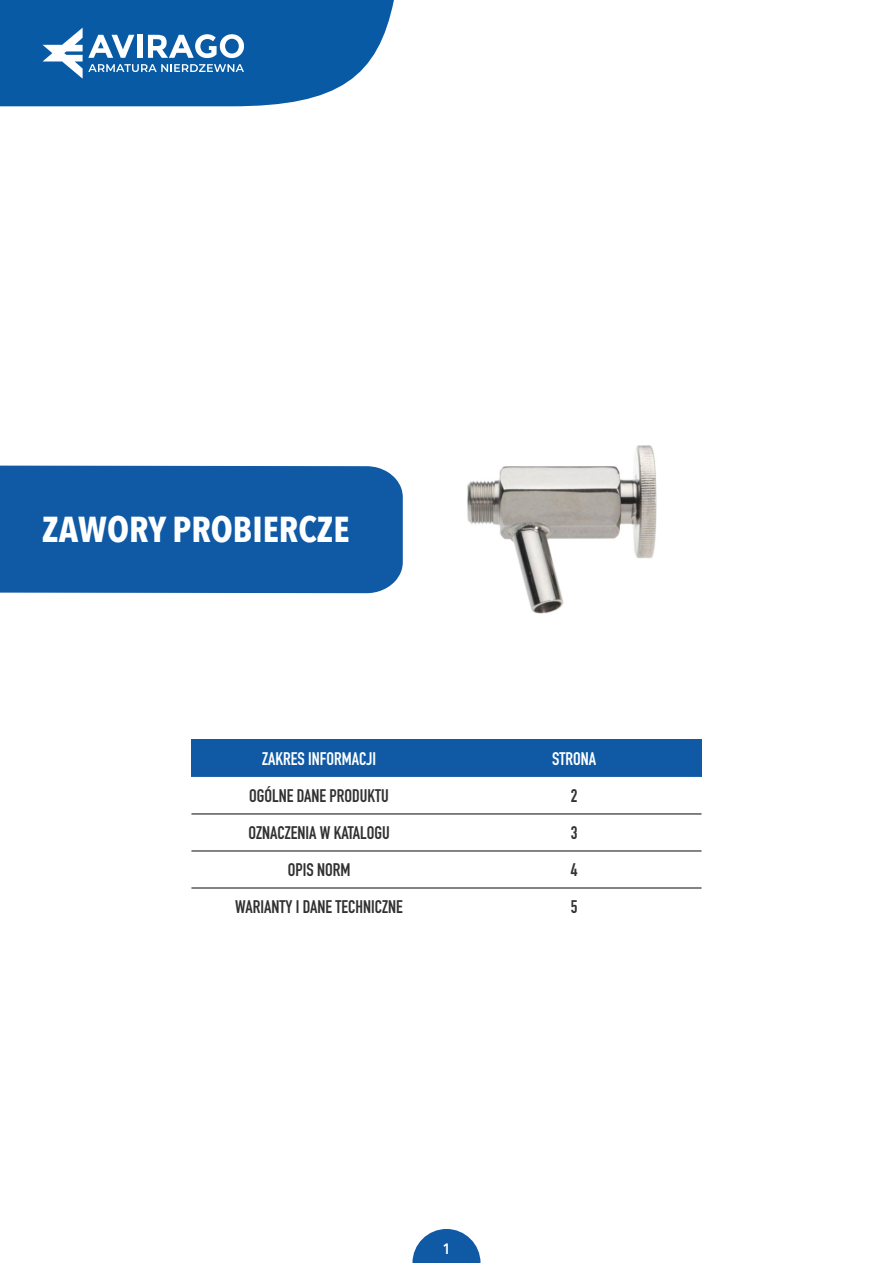
<style>
.page{position:relative;width:893px;height:1263px;background:#fff}
.page>*{position:absolute;margin:0;border:0;box-sizing:border-box;transform-origin:0 0}
.t1{font:700 36px "Avenir Next Condensed";color:#fff}
.t2{font:700 18px "DIN Condensed";color:#313131}
.t3{font:700 18px "DIN Condensed";color:#fff}
.t4{font:600 15px "Avenir Next Condensed";color:#fff}
</style>
<div class="page">
<svg style="left:412px;top:1229px;width:68px;height:34px"></svg>
<div style="left:0;top:466px;width:403px;height:127px;background:#105aa5"></div>
<svg style="left:0;top:0;width:394px;height:106px;background:#2c72b1"></svg>
<div style="left:191px;top:740px;width:510px;height:37px;background:#105aa5"></div>
<svg style="left:191px;top:814px;width:510px;height:38px"></svg>
<hr style="left:191px;top:813px;width:510px;height:1px;background:#313131">
<hr style="left:191px;top:850px;width:510px;height:1px;background:#343334">
<hr style="left:191px;top:887px;width:510px;height:1px;background:#343334">
<img style="left:467px;top:445px;width:190px;height:169px">
<h1 class="t1" style="left:42px;top:506px;width:309px">ZAWORY PROBIERCZE</h1>
<p class="t3" style="left:262px;top:752px;width:115px">ZAKRES INFORMACJI</p>
<p class="t3" style="left:552px;top:752px;width:45px">STRONA</p>
<p class="t2" style="left:249px;top:789px;width:141px">OGÓLNE DANE PRODUKTU</p>
<p class="t2" style="left:571px;top:789px;width:8px">2</p>
<p class="t2" style="left:248px;top:826px;width:143px">OZNACZENIA W KATALOGU</p>
<p class="t2" style="left:571px;top:826px;width:8px">3</p>
<p class="t2" style="left:288px;top:863px;width:64px">OPIS NORM</p>
<p class="t2" style="left:571px;top:863px;width:8px">4</p>
<p class="t2" style="left:235px;top:900px;width:169px">WARIANTY I DANE TECHNICZNE</p>
<p class="t2" style="left:571px;top:900px;width:8px">5</p>
<p class="t4" style="left:443px;top:1239px;width:9px">1</p>
</div>
